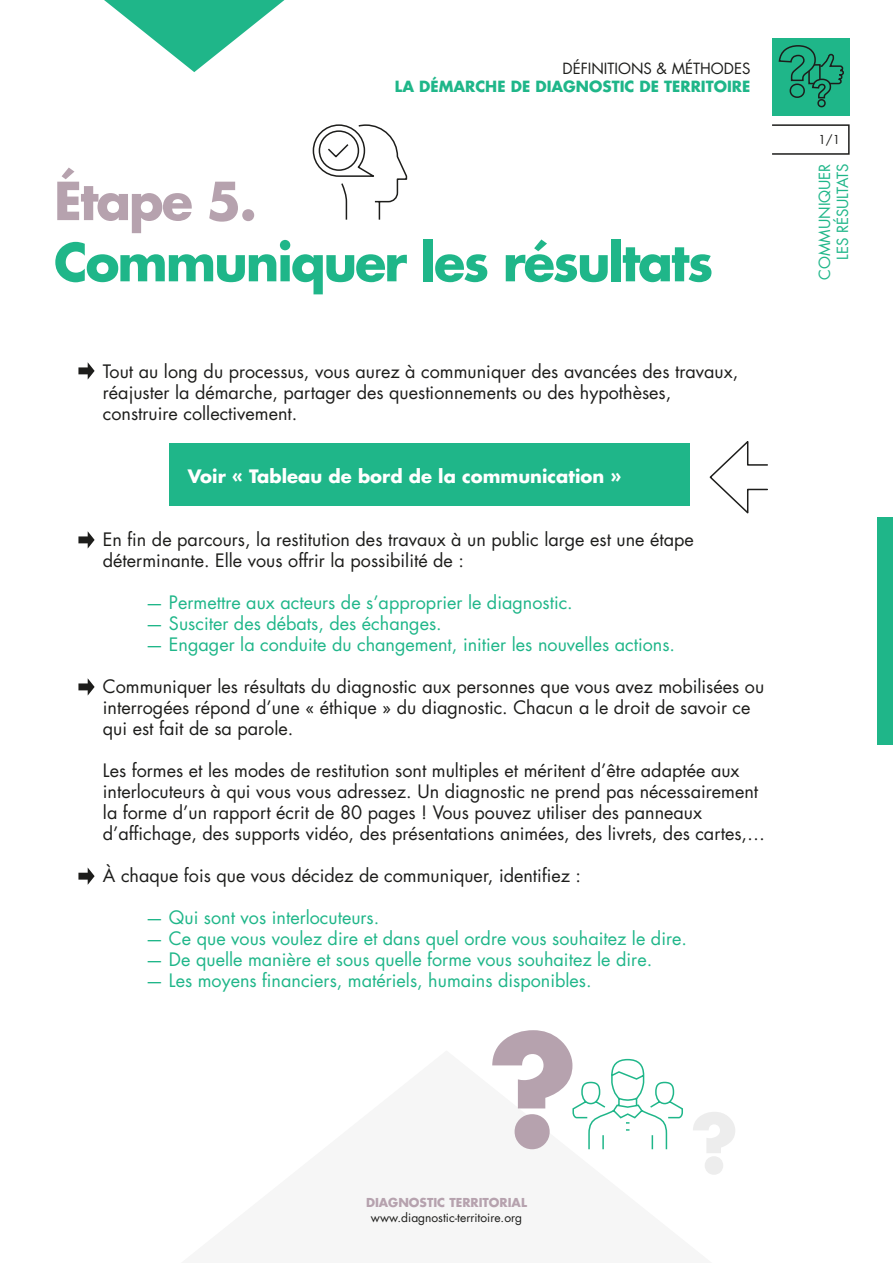
<style>
.page{position:relative;width:893px;height:1263px;background:#fff}
.page>*{position:absolute;margin:0;border:0;box-sizing:border-box;transform-origin:0 0}
.t1{font:700 51px "Futura LT";letter-spacing:-.04em;color:#1fb689}
.t2{font:700 51px "Futura LT";letter-spacing:-.04em;color:#b6a2ae}
.t3{font:18px/21px "Futura LT";color:#1d1d1b}
.t4{font:18px "Futura LT";color:#1fb689}
.t5{font:700 18px "Futura LT";color:#fff}
.t6{font:700 15px "Futura LT";color:#1fb689}
.t7{font:15px/18px "Futura LT";color:#1fb689;text-align:right}
.t8{font:15px "Futura LT";color:#1d1d1b}
.t9{font:12px "Futura LT";color:#1d1d1b}
.t10{font:700 12px "Futura LT";color:#b6a2ae}
</style>
<div class="page">
<div style="left:170px;top:443px;width:520px;height:63px;background:#1fb689"></div>
<div style="left:772px;top:38px;width:78px;height:78px;background:#1fb689"></div>
<svg style="left:104px;top:0;width:180px;height:72px"></svg>
<div style="left:877px;top:518px;width:16px;height:227px;background:#1fb689"></div>
<div style="left:771px;top:124px;width:79px;height:31px;border:2px solid #1d1d1b"></div>
<svg style="left:778px;top:45px;width:66px;height:63px"></svg>
<svg style="left:78px;top:867px;width:17px;height:18px"></svg>
<svg style="left:78px;top:678px;width:17px;height:17px"></svg>
<svg style="left:78px;top:531px;width:17px;height:18px"></svg>
<svg style="left:78px;top:362px;width:17px;height:18px"></svg>
<svg style="left:709px;top:441px;width:59px;height:73px"></svg>
<svg style="left:492px;top:1030px;width:191px;height:120px"></svg>
<svg style="left:693px;top:1112px;width:42px;height:63px"></svg>
<svg style="left:312px;top:124px;width:96px;height:96px"></svg>
<p class="t8" style="left:562px;top:59px;width:189px">DÉFINITIONS &amp; MÉTHODES</p>
<p class="t6" style="left:395px;top:76px;width:357px">LA DÉMARCHE DE DIAGNOSTIC DE TERRITOIRE</p>
<h1 class="t2" style="left:54px;top:167px;width:204px">Étape 5.</h1>
<h1 class="t1" style="left:54px;top:228px;width:661px">Communiquer les résultats</h1>
<p class="t3" style="left:103px;top:361px;width:637px">Tout au long du processus, vous aurez à communiquer des avancées des travaux, réajuster la démarche, partager des questionnements ou des hypothèses, construire collectivement.</p>
<p class="t5" style="left:188px;top:464px;width:435px">Voir « Tableau de bord de la communication »</p>
<p class="t3" style="left:103px;top:529px;width:592px">En fin de parcours, la restitution des travaux à un public large est une étape déterminante. Elle vous offrir la possibilité de :</p>
<p class="t4" style="left:145px;top:591px;width:429px">— Permettre aux acteurs de s’approprier le diagnostic.</p>
<p class="t4" style="left:145px;top:612px;width:298px">— Susciter des débats, des échanges.</p>
<p class="t4" style="left:145px;top:633px;width:531px">— Engager la conduite du changement, initier les nouvelles actions.</p>
<p class="t3" style="left:103px;top:676px;width:663px">Communiquer les résultats du diagnostic aux personnes que vous avez mobilisées ou interrogées répond d’une « éthique » du diagnostic. Chacun a le droit de savoir ce qui est fait de sa parole.</p>
<p class="t3" style="left:103px;top:760px;width:664px">Les formes et les modes de restitution sont multiples et méritent d’être adaptée aux interlocuteurs à qui vous vous adressez. Un diagnostic ne prend pas nécessairement la forme d’un rapport écrit de 80 pages ! Vous pouvez utiliser des panneaux d’affichage, des supports vidéo, des présentations animées, des livrets, des cartes,…</p>
<p class="t3" style="left:103px;top:865px;width:480px">À chaque fois que vous décidez de communiquer, identifiez :</p>
<p class="t4" style="left:145px;top:906px;width:235px">— Qui sont vos interlocuteurs.</p>
<p class="t4" style="left:145px;top:927px;width:543px">— Ce que vous voulez dire et dans quel ordre vous souhaitez le dire.</p>
<p class="t4" style="left:145px;top:948px;width:508px">— De quelle manière et sous quelle forme vous souhaitez le dire.</p>
<p class="t4" style="left:145px;top:969px;width:448px">— Les moyens financiers, matériels, humains disponibles.</p>
<p class="t9" style="left:818px;top:132px;width:23px">1/1</p>
<p class="t7" style="left:816px;top:280px;width:118px;rotate:-90deg">COMMUNIQUER<br>LES RÉSULTATS</p>
<p class="t10" style="left:366px;top:1194px;width:162px">DIAGNOSTIC TERRITORIAL</p>
<p class="t9" style="left:371px;top:1209px;width:153px">www.diagnostic-territoire.org</p>
</div>
